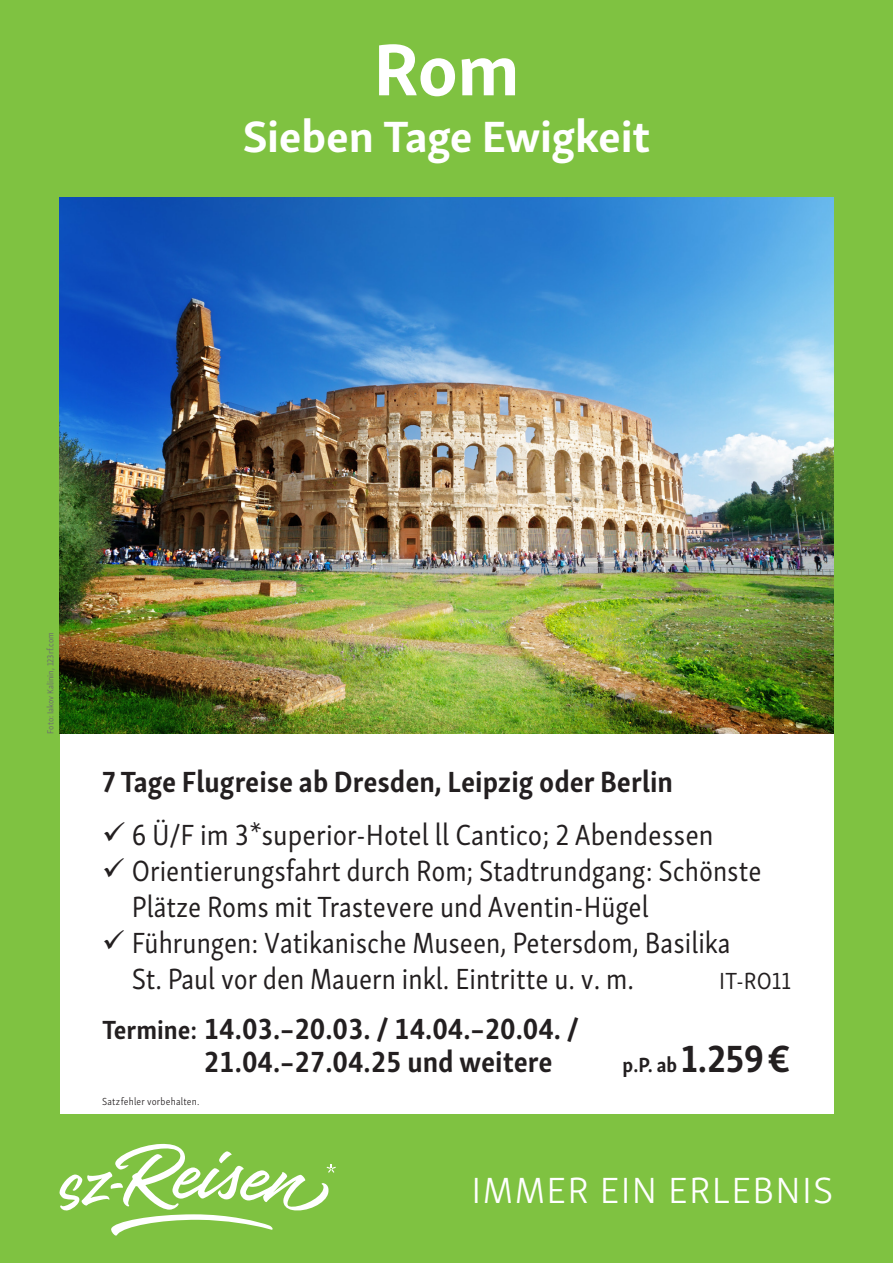
<style>
.page{position:relative;width:893px;height:1263px;background:#7fc241}
.page>*{position:absolute;margin:0;border:0;box-sizing:border-box;transform-origin:0 0}
.t1{font:700 75px "Skolar Sans Latn";color:#fff}
.t2{font:700 45px "Skolar Sans Latn";letter-spacing:-.01em;color:#fff}
.t3{font:300 37.5px "Skolar Sans Latn";letter-spacing:.035em;color:#fff}
.t4{font:30px/36px "Skolar Sans Latn Cn";color:#231f20}
.t5{font:700 30px/33px "Skolar Sans Latn Cn";color:#231f20}
.t6{font:24px "Skolar Sans Latn Cn";color:#231f20}
.t7{font:700 21px "Skolar Sans Latn Cn";color:#231f20}
.t8{font:300 10.5px "Skolar Sans Latn Cn";letter-spacing:.02em;color:#231f20}
.t9{font:9px "Skolar Sans Latn Cn";color:#6c6d70}
.s1{font-size:27px}
.s2{font-size:39px}
</style>
<div class="page">
<div style="left:60px;top:702px;width:773px;height:412px;background:#fff"></div>
<img style="left:60px;top:198px;width:773px;height:535px">
<svg style="left:60px;top:1144px;width:276px;height:91px"></svg>
<h1 class="t1" style="left:373px;top:9px;width:148px">Rom</h1>
<h2 class="t2" style="left:243px;top:100px;width:409px">Sieben Tage Ewigkeit</h2>
<p class="t9" style="left:44px;top:733px;width:103px;rotate:-90deg">Foto: Iakov Kalinin, 123rf.com</p>
<p class="t5" style="left:102px;top:762px;width:573px">7 Tage Flugreise ab Dresden, Leipzig oder Berlin</p>
<p class="t4" style="left:132px;top:814px;width:631px">6 Ü/F im 3*superior-Hotel ll Cantico; 2 Abendessen Orientierungsfahrt durch Rom; Stadtrundgang: Schönste Plätze Roms mit Trastevere und Aventin-Hügel Führungen: Vatikanische Museen, Petersdom, Basilika St. Paul vor den Mauern inkl. Eintritte u. v. m.</p>
<p class="t6" style="left:719px;top:962px;width:73px">IT-RO11</p>
<p class="t5" style="left:204px;top:1009px;width:377px;text-indent:-102px"><span class="s1">Termine:</span> 14.03.–20.03. / 14.04.–20.04. /<br>21.04.–27.04.25 und weitere</p>
<p class="t8" style="left:102px;top:1093px;width:99px">Satzfehler vorbehalten.</p>
<p class="t7" style="left:623px;top:1047px;width:170px">p.P. ab <span class="s2">1.259 €</span></p>
<p class="t3" style="left:472px;top:1162px;width:363px">IMMER EIN ERLEBNIS</p>
</div>
